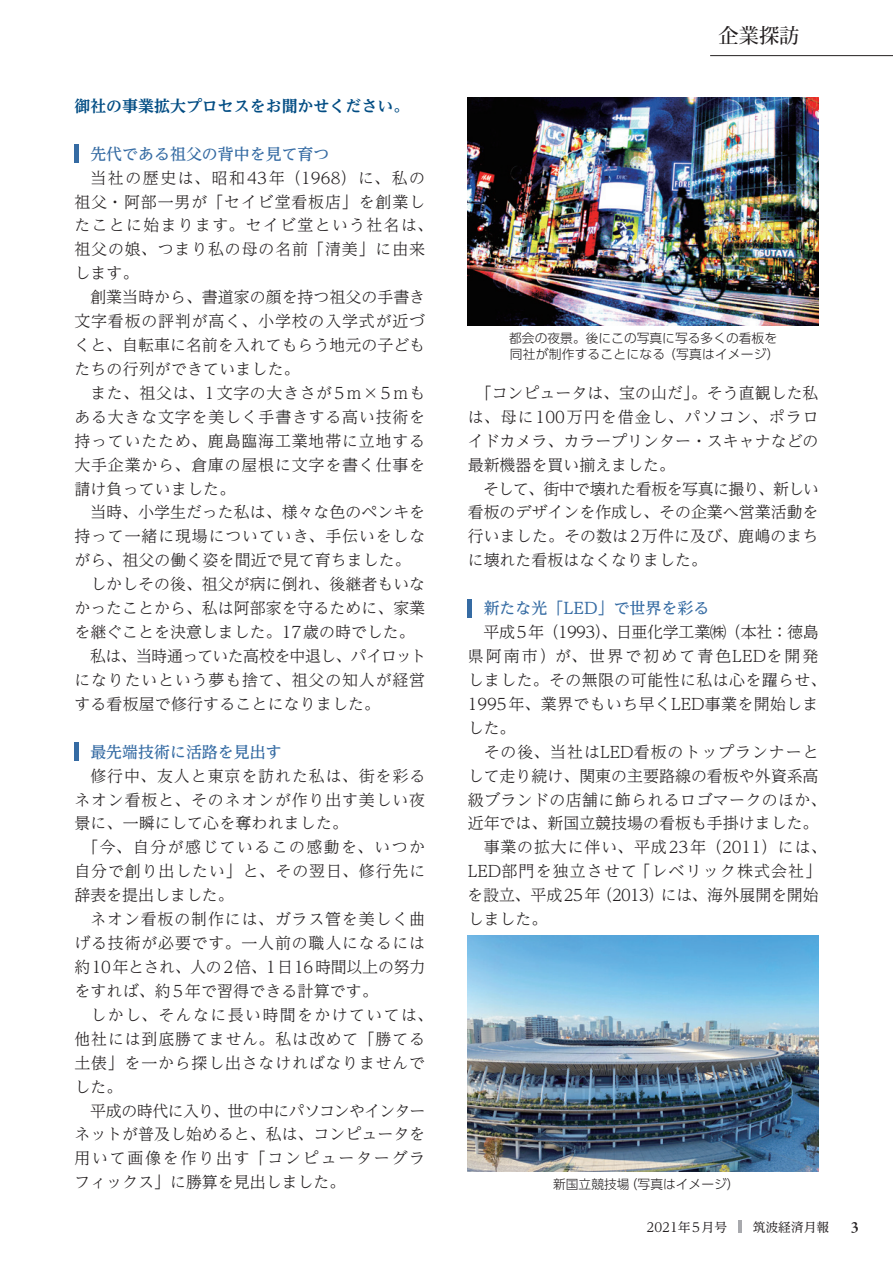
<style>
.page{position:relative;width:893px;height:1263px;background:#fff}
.page>*{position:absolute;margin:0;border:0;box-sizing:border-box;transform-origin:0 0}
.t1{font:500 20.25px "Koz Min Pro";color:#231f20}
.t2{font:300 15.9px/23.9px "UD Reimin Pr 6 N";letter-spacing:.025em;color:#231f20;text-align:justify}
.t3{font:300 15.9px/23.9px "UD Reimin Pr 6 N";letter-spacing:.055em;color:#231f20}
.t4{font:300 15.9px "UD Reimin Pr 6 N";color:#231f20}
.t5{font:300 15.9px "UD Reimin Pr 6 N";letter-spacing:.05em;color:#231f20}
.t6{font:300 15.9px "UD Reimin Pr 6 N";letter-spacing:-.04em;color:#231f20}
.t7{font:500 15.9px "UD Reimin Pr 6 N";color:#356ba3}
.t8{font:300 15.9px "UD Reimin Pr 6 N";letter-spacing:.06em;color:#231f20}
.t9{font:300 15.9px "UD Reimin Pr 6 N";letter-spacing:-.005em;color:#231f20}
.t10{font:300 15.9px "UD Reimin Pr 6 N";letter-spacing:-.01em;color:#231f20}
.t11{font:300 15.9px "UD Reimin Pr 6 N";letter-spacing:.07em;color:#231f20}
.t12{font:700 15.9px "UD Reimin Pr 6 N";color:#014c83}
.t13{font:300 15.9px "UD Reimin Pr 6 N";letter-spacing:.005em;color:#231f20}
.t14{font:300 15.9px "UD Reimin Pr 6 N";letter-spacing:.09em;color:#231f20}
.t15{font:300 15.9px "UD Reimin Pr 6 N";letter-spacing:.085em;color:#231f20}
.t16{font:300 15.9px "UD Reimin Pr 6 N";letter-spacing:.11em;color:#231f20}
.t17{font:600 15.9px "Garamond Premr Pro";color:#231f20}
.t18{font:300 12.75px/15.9px "UD Shin Go Pro";color:#231f20}
.t19{font:12.75px "UD Reimin Pr 6 N";color:#231f20}
</style>
<div class="page">
<hr style="left:710px;top:55px;width:183px;height:1px;background:#231f20">
<div style="left:74px;top:145px;width:5px;height:18px;background:#356ba3"></div>
<img style="left:468px;top:98px;width:351px;height:227px">
<hr style="left:468px;top:599px;width:4px;height:18px;background:#356ba3">
<div style="left:74px;top:743px;width:5px;height:18px;background:#356ba3"></div>
<img style="left:468px;top:935px;width:351px;height:236px">
<svg style="left:738px;top:1220px;width:3px;height:13px"></svg>
<p class="t12" style="left:74px;top:93px;width:336px">御社の事業拡大プロセスをお聞かせください。</p>
<p class="t7" style="left:90px;top:141px;width:241px">先代である祖父の背中を見て育つ</p>
<p class="t3" style="left:74px;top:165px;width:360px;text-indent:16px">当社の歴史は、昭和43年（1968）に、私の祖父・阿部一男が「セイビ堂看板店」を創業したことに始まります。セイビ堂という社名は、祖父の娘、つまり私の母の名前「清美」に由来します。</p>
<p class="t2" style="left:74px;top:285px;width:352px;text-indent:16px">創業当時から、書道家の顔を持つ祖父の手書き文字看板の評判が高く、小学校の入学式が近づくと、自転車に名前を入れてもらう地元の子どもたちの行列ができていました。</p>
<p class="t2" style="left:74px;top:380px;width:352px;text-indent:16px">また、祖父は、1文字の大きさが5ｍ×5ｍもある大きな文字を美しく手書きする高い技術を持っていたため、鹿島臨海工業地帯に立地する大手企業から、倉庫の屋根に文字を書く仕事を請け負っていました。</p>
<p class="t4" style="left:90px;top:499px;width:336px">当時、小学生だった私は、様々な色のペンキを</p>
<p class="t3" style="left:74px;top:524px;width:352px">持って一緒に現場についていき、手伝いをしな</p>
<p class="t13" style="left:74px;top:547px;width:338px">がら、祖父の働く姿を間近で見て育ちました。</p>
<p class="t4" style="left:90px;top:571px;width:336px">しかしその後、祖父が病に倒れ、後継者もいな</p>
<p class="t4" style="left:74px;top:595px;width:352px">かったことから、私は阿部家を守るために、家業</p>
<p class="t4" style="left:74px;top:619px;width:342px">を継ぐことを決意しました。17歳の時でした。</p>
<p class="t6" style="left:90px;top:643px;width:337px">私は、当時通っていた高校を中退し、パイロット</p>
<p class="t5" style="left:74px;top:667px;width:352px">になりたいという夢も捨て、祖父の知人が経営</p>
<p class="t2" style="left:74px;top:691px;width:307px">する看板屋で修行することになりました。</p>
<p class="t7" style="left:90px;top:739px;width:193px">最先端技術に活路を見出す</p>
<p class="t8" style="left:90px;top:763px;width:336px">修行中、友人と東京を訪れた私は、街を彩る</p>
<p class="t5" style="left:74px;top:786px;width:352px">ネオン看板と、そのネオンが作り出す美しい夜</p>
<p class="t2" style="left:74px;top:811px;width:275px">景に、一瞬にして心を奪われました。</p>
<p class="t14" style="left:82px;top:834px;width:344px">「今、自分が感じているこの感動を、いつか</p>
<p class="t3" style="left:74px;top:859px;width:352px">自分で創り出したい」と、その翌日、修行先に</p>
<p class="t4" style="left:74px;top:882px;width:161px">辞表を提出しました。</p>
<p class="t3" style="left:90px;top:907px;width:336px">ネオン看板の制作には、ガラス管を美しく曲</p>
<p class="t5" style="left:74px;top:930px;width:352px">げる技術が必要です。一人前の職人になるには</p>
<p class="t10" style="left:74px;top:954px;width:353px">約10年とされ、人の2倍、1日16時間以上の努力</p>
<p class="t2" style="left:74px;top:978px;width:305px">をすれば、約5年で習得できる計算です。</p>
<p class="t15" style="left:90px;top:1002px;width:344px">しかし、そんなに長い時間をかけていては、</p>
<p class="t3" style="left:74px;top:1026px;width:352px">他社には到底勝てません。私は改めて「勝てる</p>
<p class="t5" style="left:74px;top:1050px;width:352px">土俵」を一から探し出さなければなりませんで</p>
<p class="t2" style="left:74px;top:1074px;width:50px">した。</p>
<p class="t6" style="left:90px;top:1097px;width:337px">平成の時代に入り、世の中にパソコンやインター</p>
<p class="t4" style="left:74px;top:1121px;width:352px">ネットが普及し始めると、私は、コンピュータを</p>
<p class="t16" style="left:74px;top:1145px;width:352px">用いて画像を作り出す「コンピューターグラ</p>
<p class="t4" style="left:74px;top:1169px;width:273px">フィックス」に勝算を見出しました。</p>
<p class="t1" style="left:719px;top:21px;width:82px">企業探訪</p>
<p class="t18" style="left:509px;top:330px;width:272px">都会の夜景。後にこの写真に写る多くの看板を同社が制作することになる（写真はイメージ）</p>
<p class="t2" style="left:468px;top:380px;width:352px;text-indent:8px">「コンピュータは、宝の山だ」。そう直観した私は、母に100万円を借金し、パソコン、ポラロイドカメラ、カラープリンター・スキャナなどの最新機器を買い揃えました。</p>
<p class="t2" style="left:468px;top:476px;width:353px;text-indent:16px">そして、街中で壊れた看板を写真に撮り、新しい看板のデザインを作成し、その企業へ営業活動を行いました。その数は2万件に及び、鹿嶋のまちに壊れた看板はなくなりました。</p>
<p class="t7" style="left:484px;top:595px;width:227px">新たな光「LED」で世界を彩る</p>
<p class="t2" style="left:468px;top:620px;width:360px;text-align:left;text-indent:16px">平成5年（1993）、日亜化学工業㈱（本社：徳島県阿南市）が、世界で初めて青色LEDを開発しました。その無限の可能性に私は心を躍らせ、<br>1995年、業界でもいち早くLED事業を開始しました。</p>
<p class="t8" style="left:484px;top:739px;width:336px">その後、当社はLED看板のトップランナーと</p>
<p class="t4" style="left:468px;top:763px;width:352px">して走り続け、関東の主要路線の看板や外資系高</p>
<p class="t2" style="left:468px;top:787px;width:360px">級ブランドの店舗に飾られるロゴマークのほか、</p>
<p class="t4" style="left:468px;top:810px;width:352px">近年では、新国立競技場の看板も手掛けました。</p>
<p class="t3" style="left:484px;top:835px;width:344px">事業の拡大に伴い、平成23年（2011）には、</p>
<p class="t11" style="left:468px;top:858px;width:355px">LED部門を独立させて「レベリック株式会社」</p>
<p class="t9" style="left:467px;top:882px;width:353px">を設立、平成25年（2013）には、海外展開を開始</p>
<p class="t2" style="left:468px;top:907px;width:81px">しました。</p>
<p class="t18" style="left:553px;top:1175px;width:188px">新国立競技場（写真はイメージ）</p>
<p class="t19" style="left:647px;top:1216px;width:184px">2021年 5月号　　筑波経済月報</p>
<p class="t17" style="left:851px;top:1217px;width:9px">3</p>
</div>
